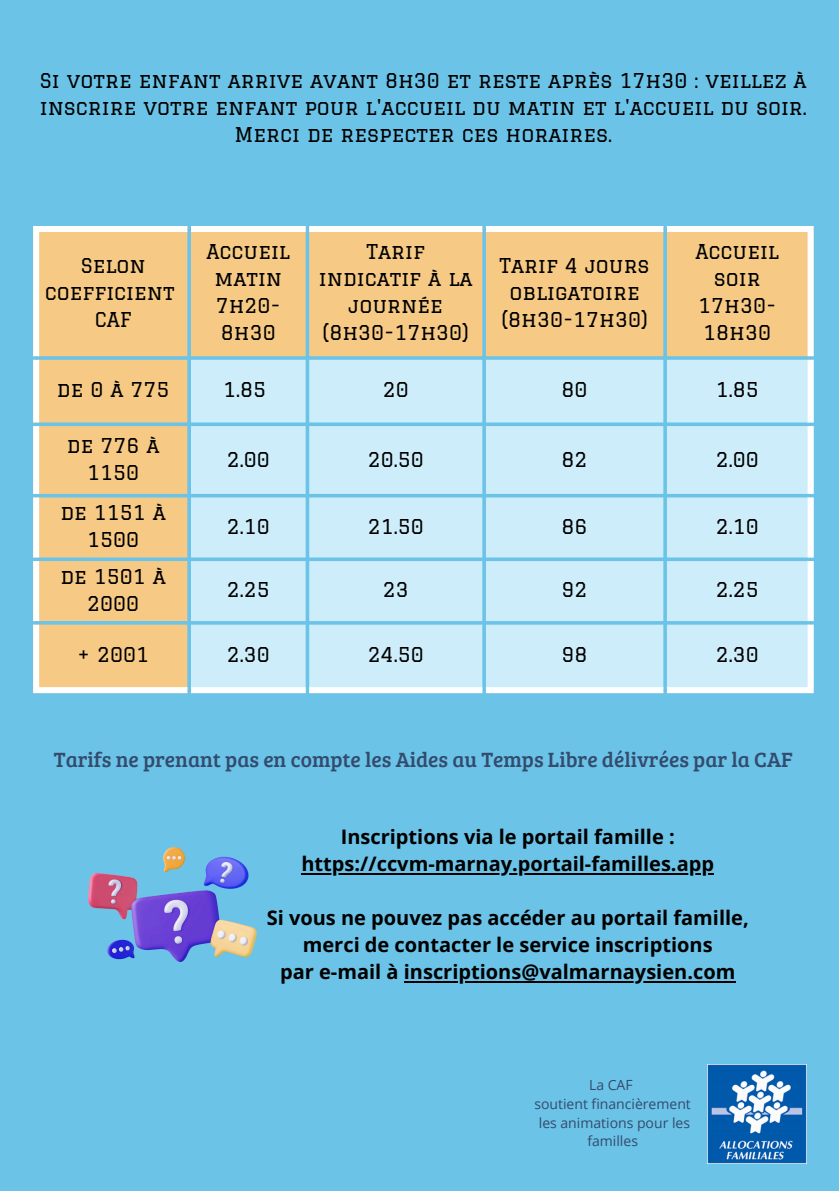
<style>
.page{position:relative;width:839px;height:1191px;background:#fff}
.page>*{position:absolute;margin:0;border:0;box-sizing:border-box;transform-origin:0 0}
.t1{font:21.4px "Bree Serif";color:#334b6d}
.t2{font:20px/27px "Graduate";color:#000;text-align:center}
.t3{font:700 20px/27px "Open Sans";color:#000;text-align:center}
.t4{font:14px/18.6px "Open Sans";color:#334b6d;text-align:center}
</style>
<div class="page">
<div style="left:0;top:0;width:838px;height:1191px;background:#6bc3e8"></div>
<div style="left:33px;top:226px;width:780px;height:467px;background:#f6ca85"></div>
<svg style="left:191px;top:360px;width:622px;height:333px;fill:#ceedfa"></svg>
<div style="left:33px;top:232px;width:6px;height:124px;background:#fff"></div>
<div style="left:33px;top:226px;width:154px;height:6px;background:#fff"></div>
<div style="left:191px;top:226px;width:114px;height:6px;background:#fff"></div>
<div style="left:309px;top:226px;width:173px;height:6px;background:#fff"></div>
<div style="left:486px;top:226px;width:177px;height:6px;background:#fff"></div>
<div style="left:807px;top:232px;width:6px;height:124px;background:#fff"></div>
<div style="left:667px;top:226px;width:146px;height:6px;background:#fff"></div>
<div style="left:33px;top:360px;width:6px;height:62px;background:#fff"></div>
<div style="left:807px;top:360px;width:6px;height:62px;background:#fff"></div>
<div style="left:33px;top:426px;width:6px;height:68px;background:#fff"></div>
<div style="left:807px;top:426px;width:6px;height:68px;background:#fff"></div>
<div style="left:33px;top:498px;width:6px;height:60px;background:#fff"></div>
<div style="left:807px;top:498px;width:6px;height:60px;background:#fff"></div>
<div style="left:33px;top:561px;width:6px;height:60px;background:#fff"></div>
<div style="left:807px;top:561px;width:6px;height:60px;background:#fff"></div>
<div style="left:33px;top:625px;width:6px;height:62px;background:#fff"></div>
<div style="left:33px;top:687px;width:154px;height:6px;background:#fff"></div>
<div style="left:191px;top:687px;width:114px;height:6px;background:#fff"></div>
<div style="left:309px;top:687px;width:173px;height:6px;background:#fff"></div>
<div style="left:486px;top:687px;width:177px;height:6px;background:#fff"></div>
<div style="left:807px;top:625px;width:6px;height:62px;background:#fff"></div>
<div style="left:667px;top:687px;width:146px;height:6px;background:#fff"></div>
<img style="left:707px;top:1064px;width:99px;height:99px">
<img style="left:88px;top:848px;width:168px;height:114px">
<hr style="left:301px;top:873px;width:413px;height:1px;background:#000">
<hr style="left:404px;top:981px;width:331px;height:1px;background:#000">
<h1 class="t2" style="left:40px;top:66px;width:768px">Si votre enfant arrive avant 8h30 et reste après 17h30 : veillez à inscrire votre enfant pour l'accueil du matin et l'accueil du soir.<br>Merci de respecter ces horaires.</h1>
<h2 class="t2" style="left:45px;top:251px;width:131px">Selon coefficient</h2>
<p class="t2" style="left:95px;top:305px;width:39px">CAF</p>
<p class="t2" style="left:206px;top:238px;width:85px">Accueil matin</p>
<p class="t2" style="left:216px;top:292px;width:66px;text-align:left">7h20-<br>8h30</p>
<p class="t2" style="left:319px;top:238px;width:155px">Tarif indicatif à la journée</p>
<p class="t2" style="left:322px;top:319px;width:148px">(8h30-17h30)</p>
<p class="t2" style="left:499px;top:251px;width:152px">Tarif 4 jours obligatoire</p>
<p class="t2" style="left:501px;top:305px;width:148px">(8h30-17h30)</p>
<p class="t2" style="left:695px;top:238px;width:85px">Accueil soir</p>
<p class="t2" style="left:698px;top:292px;width:79px;text-align:left">17h30-<br>18h30</p>
<p class="t2" style="left:57px;top:376px;width:114px">de 0 à 775</p>
<p class="t2" style="left:223px;top:376px;width:44px">1.85</p>
<p class="t2" style="left:383px;top:376px;width:27px">20</p>
<p class="t2" style="left:561px;top:376px;width:27px">80</p>
<p class="t2" style="left:715px;top:376px;width:44px">1.85</p>
<p class="t2" style="left:67px;top:432px;width:94px">de 776 à<br>1150</p>
<p class="t2" style="left:227px;top:445px;width:44px">2.00</p>
<p class="t2" style="left:368px;top:445px;width:57px">20.50</p>
<p class="t2" style="left:561px;top:445px;width:27px">82</p>
<p class="t2" style="left:715px;top:445px;width:44px">2.00</p>
<p class="t2" style="left:60px;top:499px;width:107px">de 1151 à<br>1500</p>
<p class="t2" style="left:60px;top:562px;width:107px">de 1501 à<br>2000</p>
<p class="t2" style="left:227px;top:512px;width:44px">2.10</p>
<p class="t2" style="left:368px;top:512px;width:57px">21.50</p>
<p class="t2" style="left:561px;top:512px;width:27px">86</p>
<p class="t2" style="left:715px;top:512px;width:44px">2.10</p>
<p class="t2" style="left:227px;top:576px;width:44px">2.25</p>
<p class="t2" style="left:383px;top:576px;width:27px">23</p>
<p class="t2" style="left:561px;top:576px;width:27px">92</p>
<p class="t2" style="left:715px;top:576px;width:44px">2.25</p>
<p class="t2" style="left:77px;top:641px;width:73px">+ 2001</p>
<p class="t2" style="left:227px;top:641px;width:44px">2.30</p>
<p class="t2" style="left:368px;top:641px;width:57px">24.50</p>
<p class="t2" style="left:561px;top:641px;width:27px">98</p>
<p class="t2" style="left:715px;top:641px;width:44px">2.30</p>
<p class="t1" style="left:54px;top:744px;width:740px">Tarifs ne prenant pas en compte les Aides au Temps Libre délivrées par la CAF</p>
<h1 class="t3" style="left:341px;top:823px;width:335px">Inscriptions via le portail famille :</h1>
<p class="t3" style="left:301px;top:850px;width:414px">https://ccvm-marnay.portail-familles.app</p>
<p class="t3" style="left:267px;top:904px;width:483px">Si vous ne pouvez pas accéder au portail famille,</p>
<p class="t3" style="left:280px;top:931px;width:456px">merci de contacter le service inscriptions<br>par e-mail à inscriptions@valmarnaysien.com</p>
<p class="t4" style="left:589px;top:1076px;width:45px">La CAF</p>
<h2 class="t4" style="left:534px;top:1094px;width:158px">soutient financièrement</h2>
<p class="t4" style="left:538px;top:1113px;width:153px">les animations pour les familles</p>
</div>
